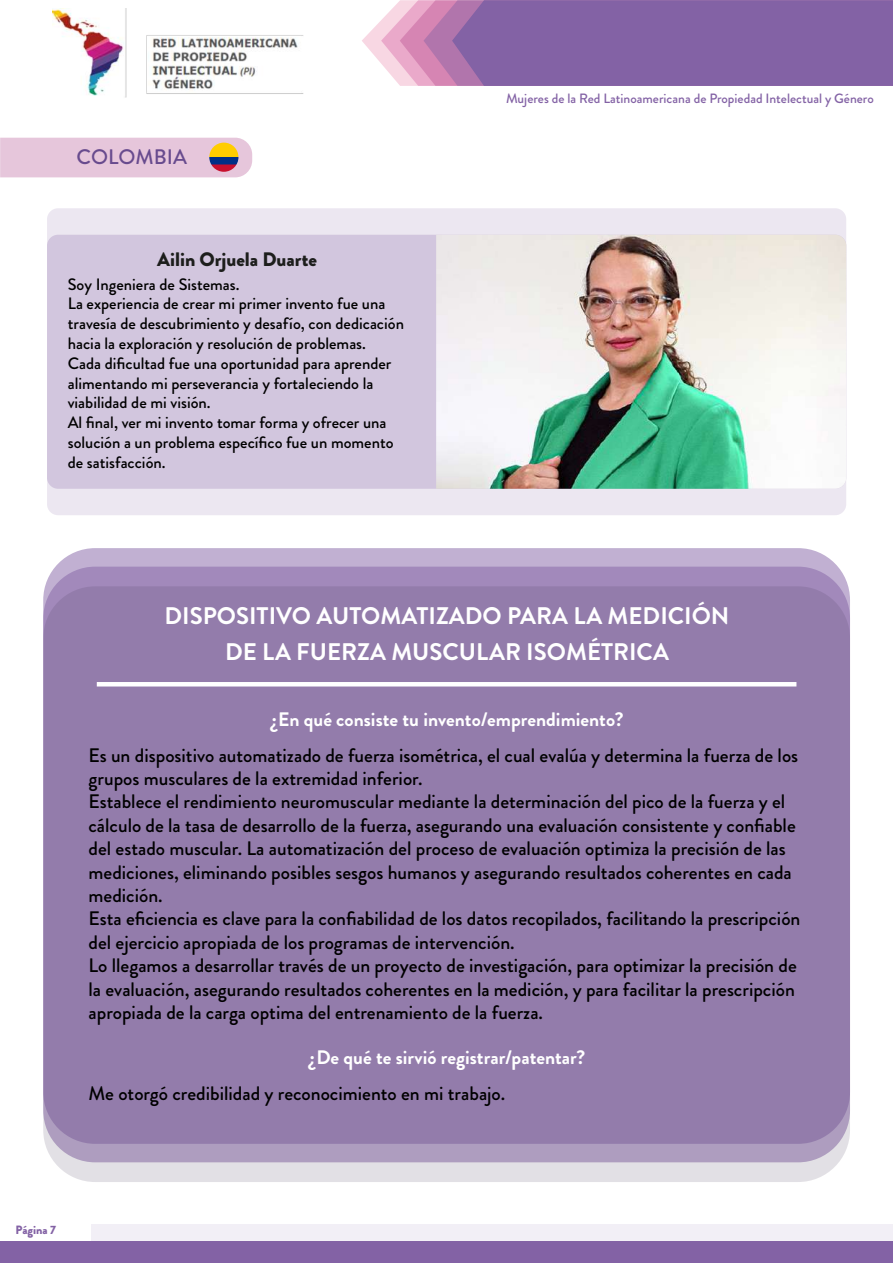
<style>
.page{position:relative;width:893px;height:1263px;background:#fff}
.page>*{position:absolute;margin:0;border:0;box-sizing:border-box;transform-origin:0 0}
.t1{font:700 24px/36px "Brandon Grotesque";color:#fff;text-align:center}
.t2{font:500 21px "Brandon Grotesque";color:#684b8e}
.t3{font:500 19.5px/23.4px "Brandon Grotesque";color:#000}
.t4{font:700 19.5px "Brandon Grotesque";color:#fff}
.t5{font:900 19.5px "Brandon Grotesque";color:#1d1e1c}
.t6{font:500 16.5px/19.8px "Brandon Grotesque";color:#000}
.t7{font:500 13.5px "Brandon Grotesque";color:#8362a5}
.t8{font:900 12px "Brandon Grotesque";color:#8362a5}
</style>
<div class="page">
<div style="left:0;top:138px;width:252px;height:39px;background:#e6c6db"></div>
<img style="left:209px;top:143px;width:29px;height:29px;border-radius:14px">
<div style="left:47px;top:208px;width:799px;height:307px;background:#ece7f1;border-radius:11px"></div>
<svg style="left:362px;top:21px;width:19px;height:42px"></svg>
<svg style="left:43px;top:548px;width:807px;height:596px;background:#b19cc6"></svg>
<div style="left:43px;top:586px;width:807px;height:596px;background:#937cab;border-radius:52px"></div>
<svg style="left:381px;top:0;width:512px;height:86px;background:#916ba9"></svg>
<div style="left:0;top:1241px;width:893px;height:22px;background:#8362a5"></div>
<div style="left:91px;top:1224px;width:802px;height:17px;background:#f2eff6"></div>
<div style="left:47px;top:235px;width:799px;height:254px;background:#d2c6de;border-radius:11px"></div>
<hr style="left:97px;top:682px;width:699px;height:4px;background:#fff">
<img style="left:53px;top:9px;width:251px;height:89px">
<img style="left:436px;top:235px;width:410px;height:254px">
<p class="t2" style="left:77px;top:143px;width:112px">COLOMBIA</p>
<p class="t5" style="left:157px;top:245px;width:161px">Ailin Orjuela Duarte</p>
<p class="t6" style="left:68px;top:274px;width:338px">Soy Ingeniera de Sistemas.<br>La experiencia de crear mi primer invento fue una travesía de descubrimiento y desafío, con dedicación hacia la exploración y resolución de problemas.<br>Cada dificultad fue una oportunidad para aprender alimentando mi perseverancia y fortaleciendo la viabilidad de mi visión.<br>Al final, ver mi invento tomar forma y ofrecer una solución a un problema específico fue un momento de satisfacción.</p>
<p class="t7" style="left:506px;top:89px;width:369px">Mujeres de la Red Latinoamericana de Propiedad Intelectual y Género</p>
<p class="t1" style="left:164px;top:598px;width:566px">DISPOSITIVO AUTOMATIZADO PARA LA MEDICIÓN<br>DE LA FUERZA MUSCULAR ISOMÉTRICA</p>
<p class="t4" style="left:270px;top:705px;width:355px">¿En qué consiste tu invento/emprendimiento?</p>
<p class="t3" style="left:89px;top:743px;width:713px">Es un dispositivo automatizado de fuerza isométrica, el cual evalúa y determina la fuerza de los grupos musculares de la extremidad inferior.<br>Establece el rendimiento neuromuscular mediante la determinación del pico de la fuerza y el cálculo de la tasa de desarrollo de la fuerza, asegurando una evaluación consistente y confiable del estado muscular. La automatización del proceso de evaluación optimiza la precisión de las mediciones, eliminando posibles sesgos humanos y asegurando resultados coherentes en cada medición.<br>Esta eficiencia es clave para la confiabilidad de los datos recopilados, facilitando la prescripción del ejercicio apropiada de los programas de intervención.<br>Lo llegamos a desarrollar través de un proyecto de investigación, para optimizar la precisión de la evaluación, asegurando resultados coherentes en la medición, y para facilitar la prescripción apropiada de la carga optima del entrenamiento de la fuerza.</p>
<p class="t4" style="left:308px;top:1044px;width:279px">¿De qué te sirvió registrar/patentar?</p>
<p class="t3" style="left:89px;top:1082px;width:418px">Me otorgó credibilidad y reconocimiento en mi trabajo.</p>
<p class="t8" style="left:16px;top:1222px;width:42px">Página 7</p>
</div>
